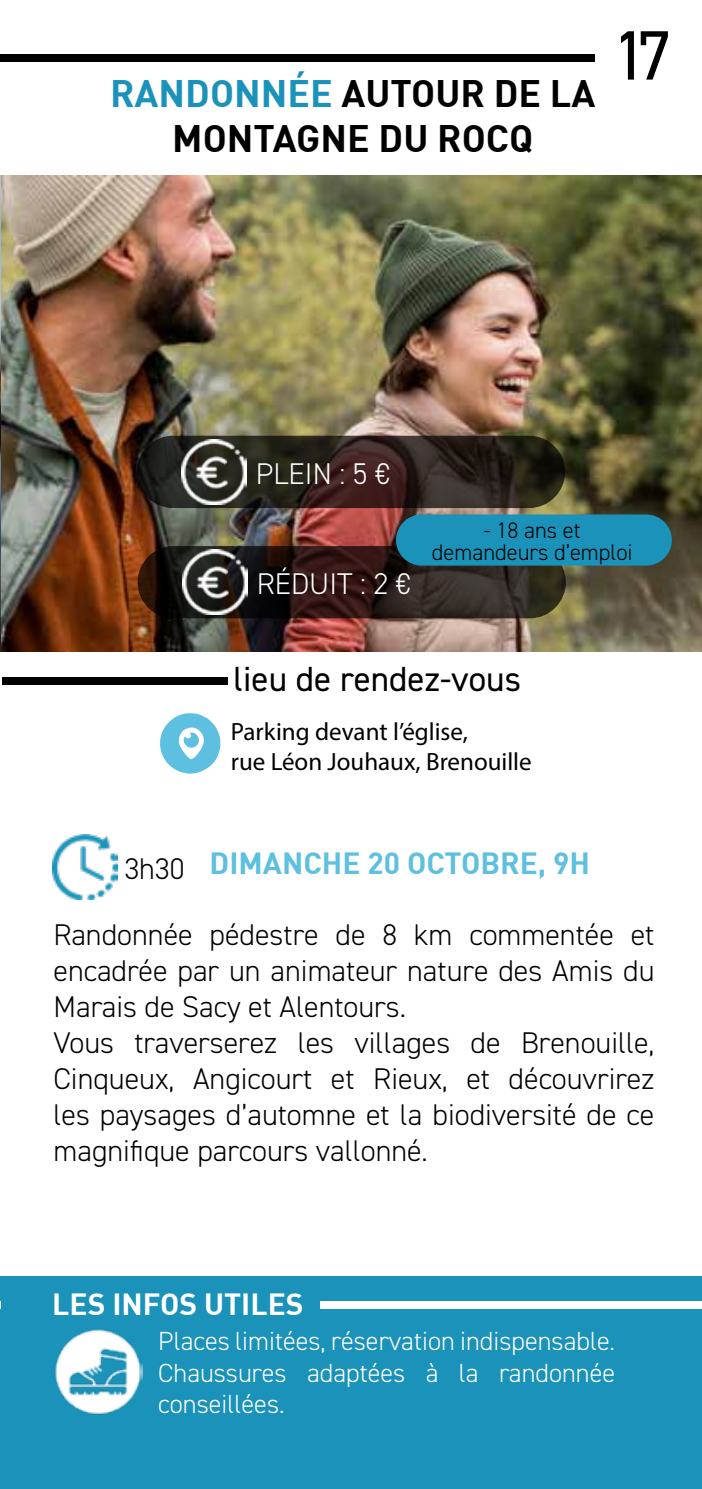
<style>
.page{position:relative;width:702px;height:1489px;background:#fff}
.page>*{position:absolute;margin:0;border:0;box-sizing:border-box;transform-origin:0 0}
.t1{font:70px "DIN2014";color:#000}
.t2{font:60px "Social Media Circled";color:#5ec0e0}
.t3{font:700 37.5px/45px "DIN";color:#000;text-align:center}
.t4{font:35px "DIN2014";color:#000}
.t5{font:300 30px/36px "DIN2014";color:#000}
.t6{font:700 30px "DIN";color:#5ec0e0}
.t7{font:300 30px "DIN2014";color:#fff}
.t8{font:700 30px "DIN";color:#fff}
.t9{font:300 26.25px/31.5px "DIN2014";color:#fff;text-align:justify}
.t10{font:25px/30px "Myriad Pro";color:#000}
.t11{font:300 22.5px/22.5px "DIN2014";color:#000;text-align:center}
.s1{color:#1b92b9}
.s2{font-family:"DIN2014";font-weight:300;color:#000}
</style>
<div class="page">
<div style="left:0;top:54px;width:595px;height:7px;background:#000"></div>
<hr style="left:0;top:1276px;width:2px;height:212px;background:#1b92b9">
<img style="left:0;top:175px;width:702px;height:476px">
<div style="left:2px;top:1276px;width:700px;height:212px;background:#1b92b9"></div>
<div style="left:2px;top:677px;width:225px;height:8px;background:#000"></div>
<div style="left:321px;top:1301px;width:381px;height:8px;background:#fff"></div>
<img style="left:52px;top:835px;width:65px;height:64px">
<img style="left:54px;top:1329px;width:88px;height:86px">
<svg style="left:137px;top:546px;width:429px;height:72px;background:#291c19"></svg>
<img style="left:182px;top:549px;width:65px;height:65px">
<svg style="left:137px;top:435px;width:428px;height:73px;background:#2d231e"></svg>
<img style="left:182px;top:439px;width:65px;height:65px">
<div style="left:396px;top:514px;width:275px;height:51px;background:#1b92b9;border-radius:26px"></div>
<p class="t3" style="left:110px;top:69px;width:487px"><span class="s1">RANDONNÉE</span> AUTOUR DE LA<br>MONTAGNE DU ROCQ</p>
<h1 class="t1" style="left:612px;top:12px;width:61px">17</h1>
<p class="t7" style="left:256px;top:455px;width:135px">PLEIN : 5 €</p>
<p class="t7" style="left:257px;top:565px;width:155px">RÉDUIT : 2 €</p>
<p class="t11" style="left:432px;top:518px;width:202px">- 18 ans et demandeurs d’emploi</p>
<p class="t4" style="left:234px;top:657px;width:289px">lieu de rendez-vous</p>
<h2 class="t2" style="left:159px;top:713px;width:65px">o</h2>
<p class="t10" style="left:231px;top:716px;width:302px">Parking devant l’église,<br>rue Léon Jouhaux, Brenouille</p>
<p class="t6" style="left:124px;top:843px;width:467px"><span class="s2">3h30</span> DIMANCHE 20 OCTOBRE, 9H</p>
<p class="t5" style="left:54px;top:916px;width:602px">Randonnée pédestre de 8 km commentée et encadrée par un animateur nature des Amis du Marais de Sacy et Alentours.<br>Vous traverserez les villages de Brenouille, Cinqueux, Angicourt et Rieux, et découvrirez les paysages d’automne et la biodiversité de ce magnifique parcours vallonné.</p>
<p class="t8" style="left:52px;top:1284px;width:253px">LES INFOS UTILES</p>
<p class="t9" style="left:158px;top:1325px;width:458px">Places limitées, réservation indispensable.<br>Chaussures adaptées à la randonnée conseillées.</p>
</div>
